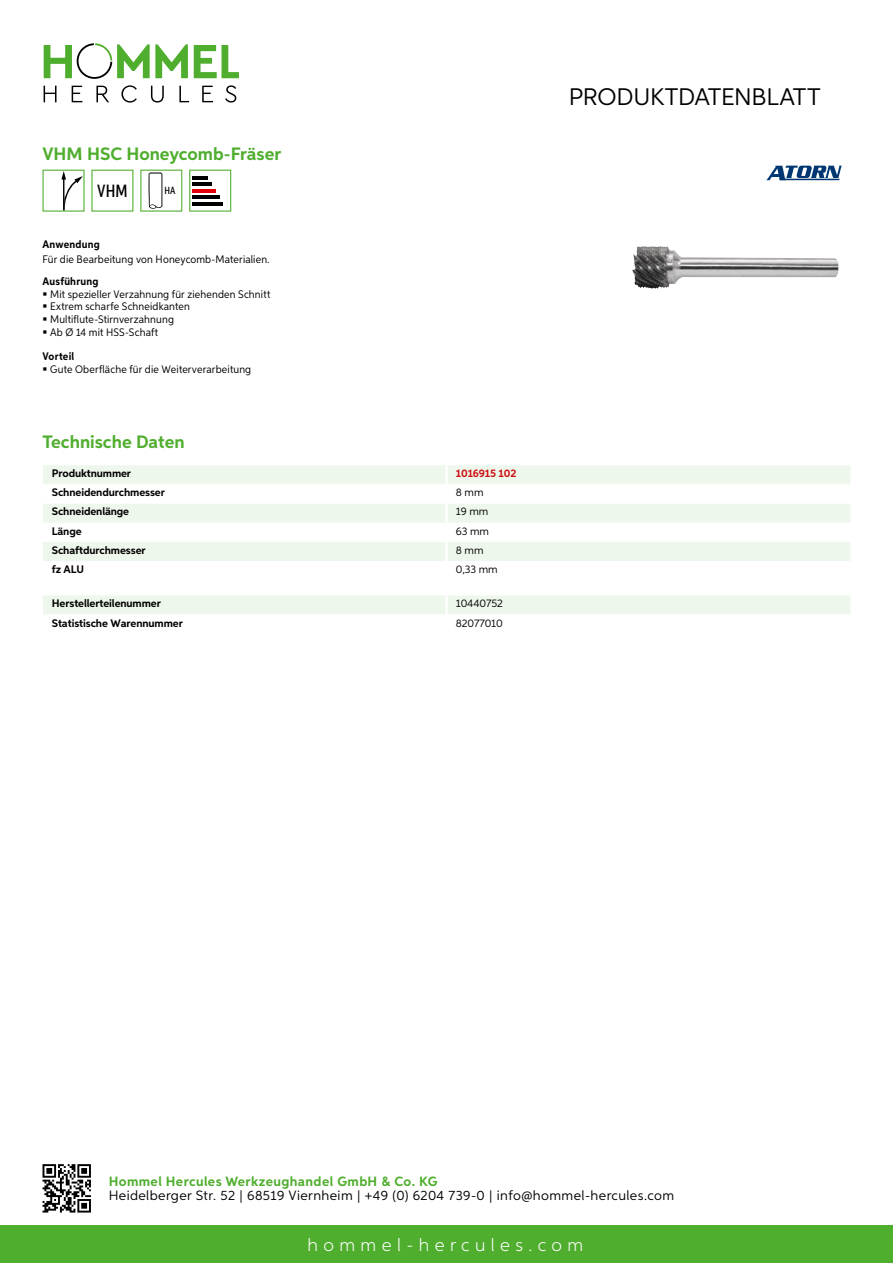
<style>
.page{position:relative;width:893px;height:1263px;background:#fff}
.page>*{position:absolute;margin:0;border:0;box-sizing:border-box;transform-origin:0 0}
.t1{font:24px "Aspira";letter-spacing:-.01em;color:#000}
.t2{font:700 18px "Aspira";color:#50ae2f}
.t3{font:300 18px "Aspira";letter-spacing:.3em;color:#fff}
.t4{font:500 17.85px "Aspira XX Nar";color:#000}
.t5{font:13.5px "Aspira";letter-spacing:.03em;color:#000}
.t6{font:700 13.5px "Aspira";letter-spacing:.03em;color:#50ae2f}
.t7{font:10.95px/12.8px "Aspira Nar";letter-spacing:.015em;color:#000}
.t8{font:700 10.95px "Aspira";letter-spacing:-.01em;color:#000}
.t9{font:10.95px "Aspira";letter-spacing:-.01em;color:#000}
.t10{font:700 10.95px "Aspira Nar";letter-spacing:.02em;color:#000}
.t11{font:700 10.95px "Aspira";letter-spacing:-.01em;color:#cd1013}
.t12{font:500 10.35px "Aspira XX Nar";color:#000}
</style>
<div class="page">
<div style="left:0;top:1226px;width:893px;height:37px;background:#50ae2f"></div>
<svg style="left:43px;top:1164px;width:48px;height:48px"></svg>
<svg style="left:194px;top:45px;width:45px;height:33px"></svg>
<svg style="left:44px;top:43px;width:144px;height:36px"></svg>
<svg style="left:44px;top:86px;width:13px;height:16px"></svg>
<svg style="left:72px;top:86px;width:10px;height:16px"></svg>
<svg style="left:96px;top:86px;width:13px;height:16px"></svg>
<svg style="left:121px;top:85px;width:16px;height:18px"></svg>
<svg style="left:151px;top:86px;width:13px;height:17px"></svg>
<svg style="left:179px;top:86px;width:10px;height:16px"></svg>
<svg style="left:202px;top:86px;width:11px;height:16px"></svg>
<svg style="left:225px;top:85px;width:11px;height:18px"></svg>
<div style="left:43px;top:465px;width:807px;height:19px;background:#eef7eb"></div>
<svg style="left:43px;top:504px;width:807px;height:57px;fill:#eef7eb"></svg>
<hr style="left:445px;top:465px;width:3px;height:19px;background:#fff">
<hr style="left:445px;top:503px;width:3px;height:20px;background:#fff">
<hr style="left:445px;top:523px;width:3px;height:19px;background:#fff">
<hr style="left:445px;top:542px;width:3px;height:19px;background:#fff">
<div style="left:43px;top:595px;width:807px;height:19px;background:#eef7eb"></div>
<svg style="left:43px;top:170px;width:42px;height:42px"></svg>
<svg style="left:91px;top:170px;width:42px;height:42px"></svg>
<svg style="left:140px;top:170px;width:42px;height:42px"></svg>
<svg style="left:189px;top:170px;width:42px;height:42px"></svg>
<hr style="left:192px;top:176px;width:16px;height:3px;background:#000">
<hr style="left:192px;top:183px;width:20px;height:3px;background:#000">
<hr style="left:192px;top:189px;width:24px;height:3px;background:#e3000b">
<hr style="left:192px;top:196px;width:27px;height:3px;background:#000">
<hr style="left:192px;top:203px;width:31px;height:3px;background:#000">
<img style="left:632px;top:246px;width:207px;height:43px">
<svg style="left:766px;top:166px;width:76px;height:14px"></svg>
<h2 class="t2" style="left:43px;top:142px;width:240px">VHM HSC Honeycomb-Fräser</h2>
<h3 class="t4" style="left:97px;top:180px;width:32px">VHM</h3>
<p class="t12" style="left:165px;top:185px;width:12px">HA</p>
<p class="t10" style="left:43px;top:237px;width:59px">Anwendung</p>
<p class="t7" style="left:43px;top:252px;width:229px">Für die Bearbeitung von Honeycomb-Materialien.</p>
<p class="t10" style="left:43px;top:274px;width:58px">Ausführung</p>
<p class="t7" style="left:50px;top:287px;width:222px">Mit spezieller Verzahnung für ziehenden Schnitt Extrem scharfe Schneidkanten Multiflute-Stirnverzahnung<br>Ab Ø 14 mit HSS-Schaft</p>
<p class="t10" style="left:43px;top:350px;width:33px">Vorteil</p>
<p class="t7" style="left:50px;top:363px;width:203px">Gute Oberfläche für die Weiterverarbeitung</p>
<h2 class="t2" style="left:43px;top:431px;width:144px">Technische Daten</h2>
<p class="t8" style="left:52px;top:467px;width:81px">Produktnummer</p>
<p class="t11" style="left:456px;top:467px;width:62px">1016915 102</p>
<p class="t8" style="left:52px;top:486px;width:115px">Schneidendurchmesser</p>
<p class="t9" style="left:456px;top:486px;width:29px">8 mm</p>
<p class="t8" style="left:52px;top:505px;width:79px">Schneidenlänge</p>
<p class="t9" style="left:456px;top:505px;width:34px">19 mm</p>
<p class="t8" style="left:52px;top:524px;width:31px">Länge</p>
<p class="t9" style="left:456px;top:524px;width:35px">63 mm</p>
<p class="t8" style="left:52px;top:543px;width:95px">Schaftdurchmesser</p>
<p class="t9" style="left:456px;top:543px;width:29px">8 mm</p>
<p class="t8" style="left:52px;top:562px;width:34px">fz ALU</p>
<p class="t9" style="left:456px;top:562px;width:43px">0,33 mm</p>
<p class="t8" style="left:52px;top:597px;width:111px">Herstellerteilenummer</p>
<p class="t9" style="left:456px;top:597px;width:49px">10440752</p>
<p class="t8" style="left:52px;top:616px;width:132px">Statistische Warennummer</p>
<p class="t9" style="left:456px;top:616px;width:49px">82077010</p>
<h1 class="t1" style="left:569px;top:82px;width:253px">Produktdatenblatt</h1>
<p class="t6" style="left:109px;top:1172px;width:330px">Hommel Hercules Werkzeughandel GmbH &amp; Co. KG</p>
<p class="t5" style="left:109px;top:1187px;width:567px">Heidelberger Str. 52 | 68519 Viernheim | +49 (0) 6204 739-0 | info@hommel-hercules.com</p>
<h2 class="t3" style="left:307px;top:1234px;width:277px">hommel-hercules.com</h2>
</div>
